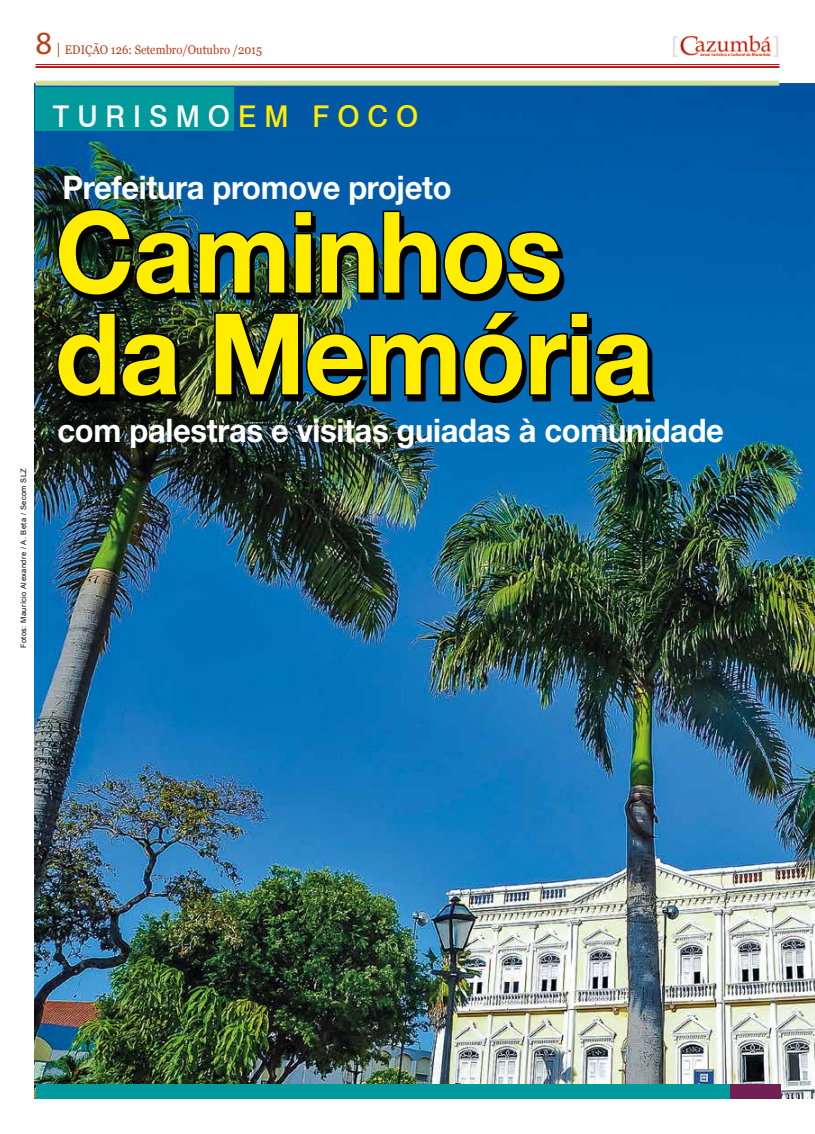
<style>
.page{position:relative;width:815px;height:1134px;background:#fff}
.page>*{position:absolute;margin:0;border:0;box-sizing:border-box;transform-origin:0 0}
.t1{font:700 112.62px/101.8px "Helvetica Neue";letter-spacing:-.01em;color:#ffed00;scale:.95 1}
.t2{font:700 32.5px "Helvetica Neue";letter-spacing:-.01em;color:#fff;scale:.95 1}
.t3{font:500 30px "Swiss 721 BT";letter-spacing:.28em;color:#fff;scale:.95 1}
.t4{font:12.5px "Georgia";color:#b93f18;scale:.9 1}
.t5{font:7.5px "Arial";letter-spacing:.05em;color:#000}
.s1{font-family:"Myriad";font-size:32.5px}
.s2{font-size:15px}
.s3{color:#ffed00}
</style>
<div class="page">
<img style="left:673px;top:35px;width:105px;height:22px">
<img style="left:35px;top:83px;width:780px;height:1015px">
<div style="left:35px;top:81px;width:744px;height:5px;background:#d0e09b"></div>
<div style="left:729px;top:1084px;width:51px;height:14px;background:#702052"></div>
<div style="left:36px;top:1084px;width:693px;height:14px;background:#009a9c"></div>
<hr style="left:35px;top:64px;width:745px;height:1px;background:#c00d0e">
<hr style="left:35px;top:66px;width:745px;height:2px;background:#c00d0e">
<img style="left:55px;top:207px;width:603px;height:197px">
<div style="left:35px;top:87px;width:198px;height:43px;background:#009a9c"></div>
<p class="t4" style="left:35px;top:42px;width:253px"><span class="s1">8</span> <span class="s2">|</span> EDIÇÃO 126: Setembro/Outubro /2015</p>
<p class="t5" style="left:19px;top:648px;width:182px;rotate:-90deg">Fotos: Maurício Alexandre / A. Beta / Secom SLZ</p>
<p class="t3" style="left:53px;top:98px;width:386px">TURISMO<span class="s3">EM FOCO</span></p>
<p class="t2" style="left:63px;top:167px;width:411px">Prefeitura promove projeto</p>
<h1 class="t1" style="left:55px;top:199px;width:632px">Caminhos da Memória</h1>
<p class="t2" style="left:58px;top:410px;width:703px">com palestras e visitas guiadas à comunidade</p>
</div>
